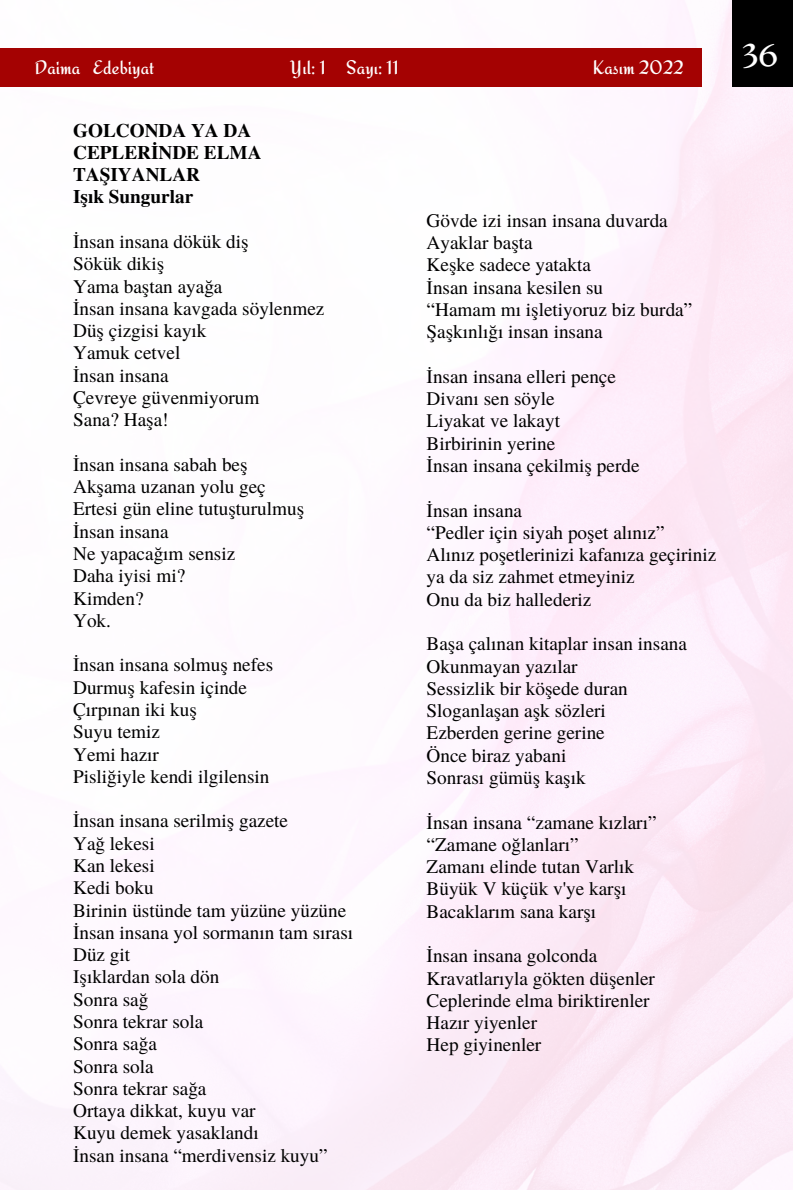
<style>
.page{position:relative;width:793px;height:1191px;background:#fff}
.page>*{position:absolute;margin:0;border:0;box-sizing:border-box;transform-origin:0 0}
.t1{font:31.5px "Redressed";color:#fff}
.t2{font:19.6px "Redressed";color:#fff}
.t3{font:19.25px/22.2px "Te X Gyre Termes";color:#000}
.t4{font:700 19.25px/22.2px "Te X Gyre Termes";color:#000}
</style>
<div class="page">
<img style="left:0;top:0;width:793px;height:1188px">
<div style="left:732px;top:0;width:61px;height:86px;background:#000"></div>
<div style="left:0;top:49px;width:702px;height:38px;background:#a40202"></div>
<p class="t2" style="left:34px;top:55px;width:121px">Daima Edebiyat</p>
<p class="t2" style="left:290px;top:55px;width:110px">Yıl: 1 Sayı: 11</p>
<p class="t2" style="left:592px;top:55px;width:93px">Kasım 2022</p>
<p class="t4" style="left:73px;top:118px;width:190px">GOLCONDA YA DA<br>CEPLERİNDE ELMA<br>TAŞIYANLAR<br>Işık Sungurlar</p>
<p class="t3" style="left:73px;top:229px;width:253px">İnsan insana dökük diş<br>Sökük dikiş<br>Yama baştan ayağa<br>İnsan insana kavgada söylenmez<br>Düş çizgisi kayık<br>Yamuk cetvel<br>İnsan insana<br>Çevreye güvenmiyorum<br>Sana? Haşa!</p>
<p class="t3" style="left:73px;top:452px;width:232px">İnsan insana sabah beş<br>Akşama uzanan yolu geç<br>Ertesi gün eline tutuşturulmuş<br>İnsan insana<br>Ne yapacağım sensiz<br>Daha iyisi mi?<br>Kimden?<br>Yok.</p>
<p class="t3" style="left:73px;top:653px;width:202px">İnsan insana solmuş nefes<br>Durmuş kafesin içinde<br>Çırpınan iki kuş<br>Suyu temiz<br>Yemi hazır<br>Pisliğiyle kendi ilgilensin</p>
<p class="t3" style="left:73px;top:808px;width:282px">İnsan insana serilmiş gazete<br>Yağ lekesi<br>Kan lekesi<br>Kedi boku<br>Birinin üstünde tam yüzüne yüzüne<br>İnsan insana yol sormanın tam sırası<br>Düz git<br>Işıklardan sola dön<br>Sonra sağ<br>Sonra tekrar sola<br>Sonra sağa<br>Sonra sola<br>Sonra tekrar sağa<br>Ortaya dikkat, kuyu var<br>Kuyu demek yasaklandı<br>İnsan insana “merdivensiz kuyu”</p>
<p class="t3" style="left:426px;top:208px;width:267px">Gövde izi insan insana duvarda<br>Ayaklar başta<br>Keşke sadece yatakta<br>İnsan insana kesilen su<br>“Hamam mı işletiyoruz biz burda”<br>Şaşkınlığı insan insana</p>
<p class="t3" style="left:426px;top:364px;width:214px">İnsan insana elleri pençe<br>Divanı sen söyle<br>Liyakat ve lakayt<br>Birbirinin yerine<br>İnsan insana çekilmiş perde</p>
<p class="t3" style="left:426px;top:498px;width:291px">İnsan insana<br>“Pedler için siyah poşet alınız”<br>Alınız poşetlerinizi kafanıza geçiriniz ya da siz zahmet etmeyiniz<br>Onu da biz hallederiz</p>
<p class="t3" style="left:426px;top:631px;width:262px">Başa çalınan kitaplar insan insana<br>Okunmayan yazılar<br>Sessizlik bir köşede duran<br>Sloganlaşan aşk sözleri<br>Ezberden gerine gerine<br>Önce biraz yabani<br>Sonrası gümüş kaşık</p>
<p class="t3" style="left:426px;top:810px;width:231px">İnsan insana “zamane kızları” “Zamane oğlanları”<br>Zamanı elinde tutan Varlık<br>Büyük V küçük v'ye karşı<br>Bacaklarım sana karşı</p>
<p class="t3" style="left:426px;top:943px;width:230px">İnsan insana golconda<br>Kravatlarıyla gökten düşenler<br>Ceplerinde elma biriktirenler<br>Hazır yiyenler<br>Hep giyinenler</p>
<h1 class="t1" style="left:742px;top:37px;width:37px">36</h1>
</div>
